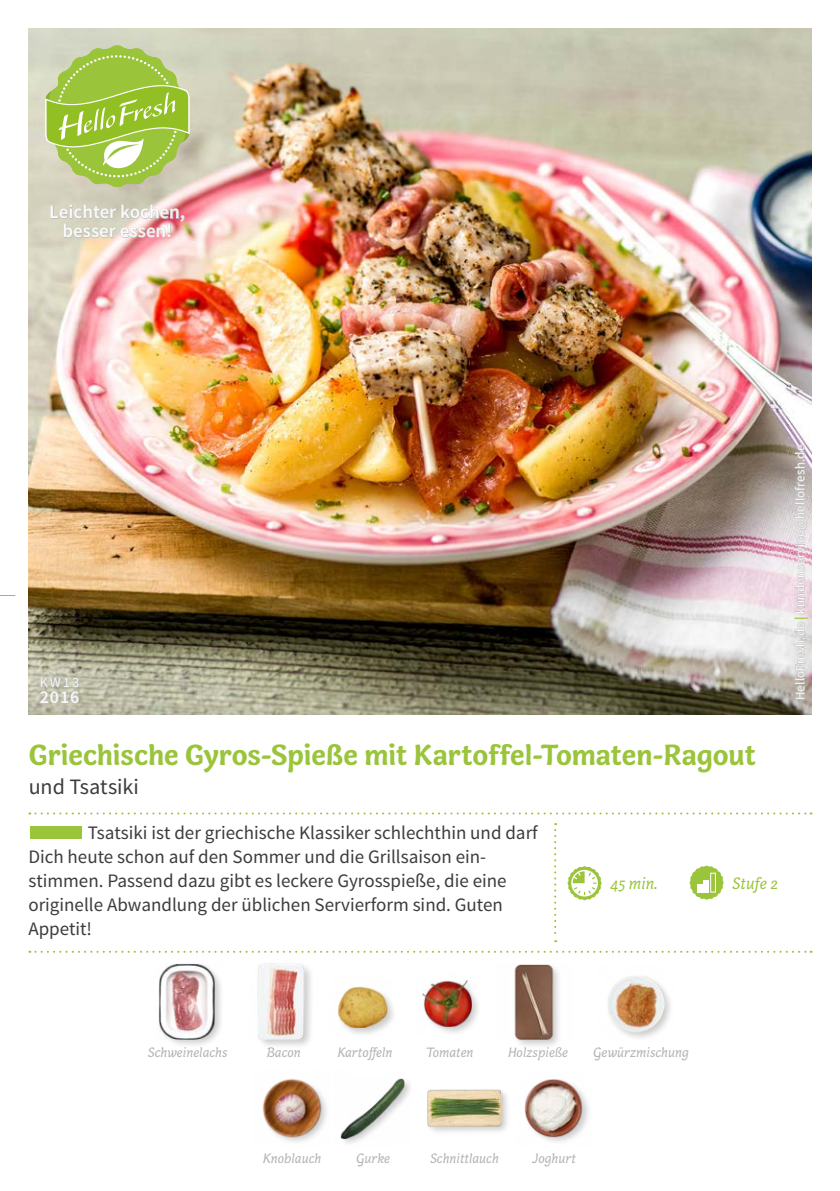
<style>
.page{position:relative;width:840px;height:1191px;background:#fff}
.page>*{position:absolute;margin:0;border:0;box-sizing:border-box;transform-origin:0 0}
.FRONT_Recipe_Title{font:700 30px "Capucine Basic";letter-spacing:-.005em;color:#9ac43a}
.FRONT_Recipe_Subtitl{font:22px "Source Sans Pro";color:#3c3c3b}
.FRONT___BACK_Running{font:19px/24px "Source Sans Pro";color:#3c3c3b}
.t1{font:600 19px/19px "Source Sans Pro";color:#fff;text-align:center}
.t2{font:600 18px "Source Sans Pro";color:#fff}
.FRONT_Icons{font:italic 17px "Capucine Basic";color:#9ac43a}
.FRONT_ingredients{font:italic 14px "Capucine Basic";color:#b3b2b2}
.t3{font:14px "Source Sans Pro";color:#fff}
.t4{font:13px "Source Sans Pro";letter-spacing:.02em;color:#fff}
.s1{font-weight:700;color:#9ac43a}
</style>
<div class="page">
<img style="left:28px;top:28px;width:783px;height:686px">
<svg style="left:29px;top:812px;width:782px;height:2px"></svg>
<svg style="left:554px;top:823px;width:2px;height:119px"></svg>
<svg style="left:29px;top:950px;width:782px;height:2px"></svg>
<svg style="left:50px;top:204px;width:135px;height:48px;background:#ddc4bb"></svg>
<svg style="left:0;top:595px;width:15px;height:1px"></svg>
<svg style="left:45px;top:45px;width:144px;height:143px;background:#b0cc69"></svg>
<svg style="left:793px;top:622px;width:12px;height:78px"></svg>
<svg style="left:793px;top:444px;width:13px;height:169px;background:#ccc2c6"></svg>
<svg style="left:39px;top:669px;width:41px;height:35px"></svg>
<div style="left:30px;top:826px;width:52px;height:12px;background:#9ac43a"></div>
<svg style="left:567px;top:866px;width:34px;height:34px"></svg>
<div style="left:425px;top:1088px;width:86px;height:48px;background:#000;opacity:.2"></div>
<img style="left:425px;top:1088px;width:77px;height:48px">
<img style="left:340px;top:1078px;width:70px;height:66px">
<div style="left:256px;top:962px;width:58px;height:87px;background:#000;opacity:.2"></div>
<img style="left:256px;top:963px;width:58px;height:76px">
<img style="left:338px;top:986px;width:55px;height:48px">
<img style="left:422px;top:980px;width:56px;height:53px">
<div style="left:512px;top:963px;width:49px;height:86px;background:#000;opacity:.2"></div>
<img style="left:512px;top:963px;width:49px;height:77px">
<img style="left:262px;top:1079px;width:65px;height:63px">
<div style="left:157px;top:961px;width:67px;height:87px;background:#000;opacity:.2"></div>
<img style="left:157px;top:963px;width:67px;height:76px">
<img style="left:608px;top:976px;width:63px;height:62px">
<img style="left:524px;top:1079px;width:65px;height:63px">
<svg style="left:689px;top:865px;width:34px;height:34px"></svg>
<div style="left:710px;top:873px;width:5px;height:19px;border:1px solid #fff"></div>
<p class="t1" style="left:50px;top:203px;width:137px">Leichter kochen, besser essen!</p>
<p class="t3" style="left:40px;top:674px;width:41px">KW13</p>
<p class="t2" style="left:40px;top:686px;width:41px">2016</p>
<p class="FRONT_Recipe_Title" style="left:29px;top:731px;width:728px">Griechische Gyros-Spieße mit Kartoffel-Tomaten-Ragout</p>
<p class="FRONT_Recipe_Subtitl" style="left:29px;top:772px;width:111px">und Tsatsiki</p>
<p class="FRONT___BACK_Running" style="left:28px;top:820px;width:510px;text-indent:59px">Tsatsiki ist der griechische Klassiker schlechthin und darf Dich heute schon auf den Sommer und die Grillsaison ein&shy;stimmen. Passend dazu gibt es leckere Gyrosspieße, die eine originelle Abwandlung der üblichen Servierform sind. Guten Appetit!</p>
<p class="FRONT_Icons" style="left:609px;top:871px;width:49px">45 min.</p>
<p class="FRONT_Icons" style="left:731px;top:871px;width:47px">Stufe 2</p>
<p class="t4" style="left:791px;top:700px;width:257px;rotate:-90deg">HelloFresh.de <span class="s1">|</span> kundenservice@hellofresh.de</p>
<p class="FRONT_ingredients" style="left:148px;top:1042px;width:81px">Schweinelachs</p>
<p class="FRONT_ingredients" style="left:267px;top:1042px;width:35px">Bacon</p>
<p class="FRONT_ingredients" style="left:337px;top:1042px;width:57px">Kartoffeln</p>
<p class="FRONT_ingredients" style="left:426px;top:1042px;width:49px">Tomaten</p>
<p class="FRONT_ingredients" style="left:507px;top:1042px;width:62px">Holzspieße</p>
<p class="FRONT_ingredients" style="left:593px;top:1042px;width:97px">Gewürzmischung</p>
<p class="FRONT_ingredients" style="left:262px;top:1148px;width:60px">Knoblauch</p>
<p class="FRONT_ingredients" style="left:356px;top:1148px;width:35px">Gurke</p>
<p class="FRONT_ingredients" style="left:430px;top:1148px;width:70px">Schnittlauch</p>
<p class="FRONT_ingredients" style="left:532px;top:1148px;width:45px">Joghurt</p>
</div>
